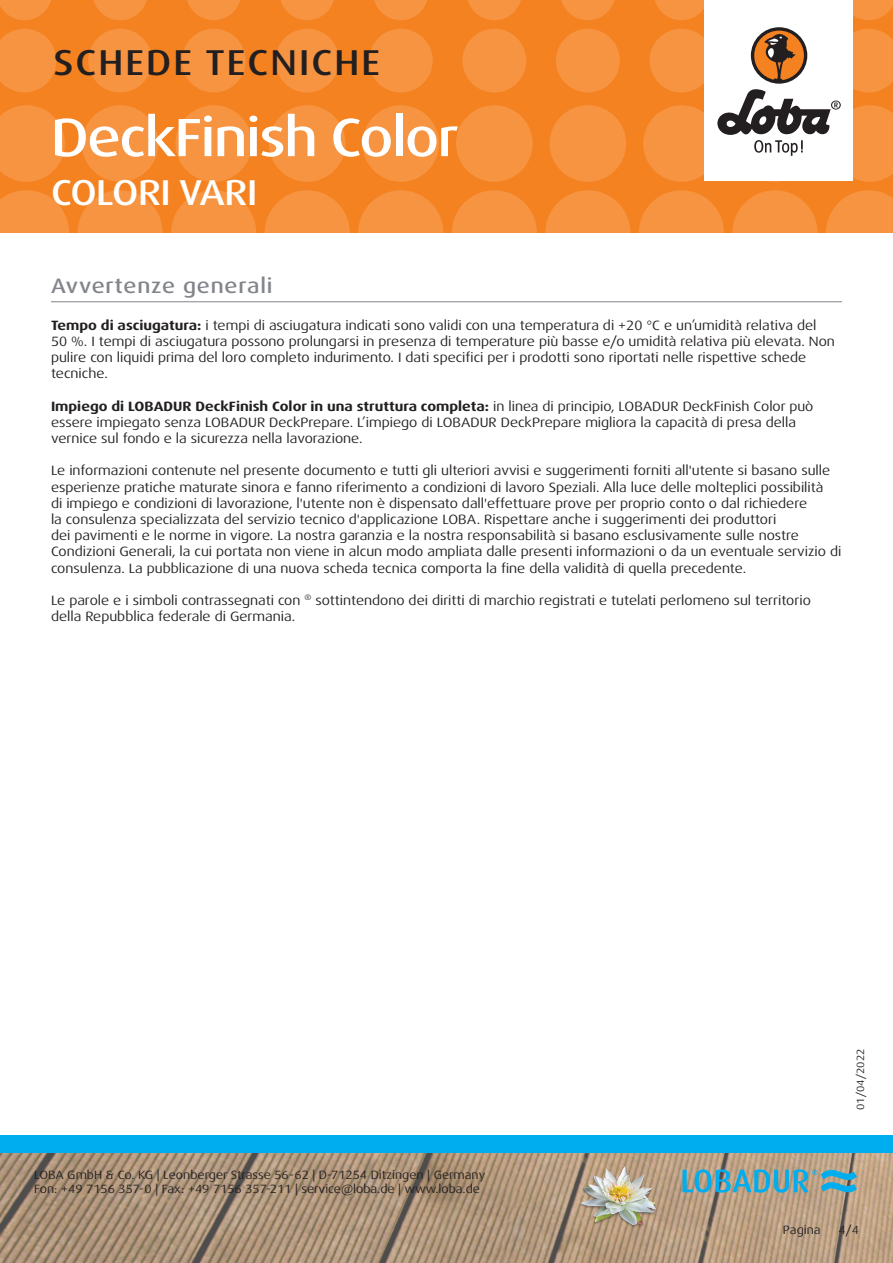
<style>
.page{position:relative;width:893px;height:1263px;background:#fff}
.page>*{position:absolute;margin:0;border:0;box-sizing:border-box;transform-origin:0 0}
.t1{font:500 expanded 54px "Dax Pro";letter-spacing:-.025em;color:#fff}
.t2{font:500 expanded 36px "Dax Pro";letter-spacing:.06em;color:#231f20}
.t3{font:500 expanded 36px "Dax Pro";letter-spacing:-.015em;color:#fff}
.Titel_grau{font:500 expanded 21px "Dax Pro";letter-spacing:.04em;color:#82858b}
.Text{font:expanded 13.5px/16.2px "Dax Pro";color:#231f20}
.t4{font:expanded 12px/14.4px "Dax Pro";color:#231f20}
.t5{font:expanded 10.5px "Dax Pro";color:#231f20}
.s1{font-weight:700}
</style>
<div class="page">
<div style="left:0;top:0;width:893px;height:233px;background:#f58220"></div>
<svg style="left:0;top:190px;width:69px;height:43px"></svg>
<svg style="left:78px;top:190px;width:85px;height:85px;fill:#f69441"></svg>
<svg style="left:171px;top:190px;width:85px;height:85px;fill:#f69441"></svg>
<svg style="left:265px;top:190px;width:85px;height:85px;fill:#f69441"></svg>
<svg style="left:358px;top:190px;width:85px;height:85px;fill:#f69441"></svg>
<svg style="left:545px;top:190px;width:85px;height:85px;fill:#f69441"></svg>
<svg style="left:452px;top:190px;width:85px;height:85px;fill:#f69441"></svg>
<svg style="left:732px;top:190px;width:85px;height:85px;fill:#f69441"></svg>
<svg style="left:639px;top:190px;width:85px;height:85px;fill:#f69441"></svg>
<svg style="left:826px;top:190px;width:67px;height:43px"></svg>
<svg style="left:0;top:105px;width:65px;height:77px"></svg>
<svg style="left:82px;top:105px;width:76px;height:77px"></svg>
<svg style="left:175px;top:105px;width:77px;height:77px"></svg>
<svg style="left:269px;top:105px;width:76px;height:77px"></svg>
<svg style="left:456px;top:105px;width:77px;height:77px"></svg>
<svg style="left:362px;top:105px;width:77px;height:77px"></svg>
<svg style="left:550px;top:105px;width:76px;height:77px"></svg>
<svg style="left:0;top:29px;width:56px;height:63px"></svg>
<svg style="left:182px;top:29px;width:64px;height:63px"></svg>
<svg style="left:88px;top:29px;width:64px;height:63px"></svg>
<svg style="left:275px;top:29px;width:64px;height:63px"></svg>
<svg style="left:462px;top:29px;width:64px;height:63px"></svg>
<svg style="left:369px;top:29px;width:64px;height:63px"></svg>
<svg style="left:556px;top:29px;width:64px;height:63px"></svg>
<svg style="left:0;top:0;width:51px;height:20px"></svg>
<svg style="left:187px;top:0;width:53px;height:20px"></svg>
<svg style="left:468px;top:0;width:53px;height:20px"></svg>
<svg style="left:655px;top:0;width:49px;height:20px"></svg>
<svg style="left:93px;top:0;width:54px;height:20px"></svg>
<svg style="left:374px;top:0;width:54px;height:20px"></svg>
<svg style="left:281px;top:0;width:53px;height:20px"></svg>
<svg style="left:561px;top:0;width:54px;height:20px"></svg>
<svg style="left:853px;top:0;width:40px;height:20px"></svg>
<img style="left:0;top:1152px;width:893px;height:111px">
<div style="left:0;top:1135px;width:893px;height:17px;background:#00aeef"></div>
<div style="left:704px;top:0;width:149px;height:181px;background:#fff"></div>
<svg style="left:643px;top:29px;width:250px;height:153px"></svg>
<img style="left:578px;top:1161px;width:82px;height:81px">
<svg style="left:682px;top:1169px;width:175px;height:24px;background:#6ca4af"></svg>
<hr style="left:51px;top:301px;width:791px;height:1px;background:#82858b">
<h2 class="t2" style="left:53px;top:40px;width:328px">SCHEDE TECNICHE</h2>
<p class="t1" style="left:51px;top:103px;width:409px">DeckFinish Color</p>
<h2 class="t3" style="left:51px;top:169px;width:208px">COLORI VARI</h2>
<p class="Titel_grau" style="left:51px;top:272px;width:223px">Avvertenze generali</p>
<p class="Text" style="left:51px;top:317px;width:785px"><span class="s1">Tempo di asciugatura:</span> i tempi di asciugatura indicati sono validi con una temperatura di +20 °C e un’umidità relativa del 50 %. I tempi di asciugatura possono prolungarsi in presenza di temperature più basse e/o umidità relativa più elevata. Non pulire con liquidi prima del loro completo indurimento. I dati specifici per i prodotti sono riportati nelle rispettive schede tecniche.</p>
<p class="Text" style="left:51px;top:398px;width:764px"><span class="s1">Impiego di LOBADUR DeckFinish Color in una struttura completa:</span> in linea di principio, LOBADUR DeckFinish Color può essere impiegato senza LOBADUR DeckPrepare. L’impiego di LOBADUR DeckPrepare migliora la capacità di presa della vernice sul fondo e la sicurezza nella lavorazione.</p>
<p class="Text" style="left:51px;top:463px;width:792px">Le informazioni contenute nel presente documento e tutti gli ulteriori avvisi e suggerimenti forniti all'utente si basano sulle esperienze pratiche maturate sinora e fanno riferimento a condizioni di lavoro Speziali. Alla luce delle molteplici possibilità<br>di impiego e condizioni di lavorazione, l'utente non è dispensato dall'effettuare prove per proprio conto o dal richiedere<br>la consulenza specializzata del servizio tecnico d'applicazione LOBA. Rispettare anche i suggerimenti dei produttori<br>dei pavimenti e le norme in vigore. La nostra garanzia e la nostra responsabilità si basano esclusivamente sulle nostre Condizioni Generali, la cui portata non viene in alcun modo ampliata dalle presenti informazioni o da un eventuale servizio di consulenza. La pubblicazione di una nuova scheda tecnica comporta la fine della validità di quella precedente.</p>
<p class="Text" style="left:51px;top:592px;width:761px">Le parole e i simboli contrassegnati con <sup>®</sup> sottintendono dei diritti di marchio registrati e tutelati perlomeno sul territorio della Repubblica federale di Germania.</p>
<p class="t4" style="left:34px;top:1167px;width:453px">LOBA GmbH &amp; Co. KG | Leonberger Strasse 56-62 | D-71254 Ditzingen | Germany<br>Fon: +49 7156 357-0 | Fax: +49 7156 357-211 | service@loba.de | www.loba.de</p>
<p class="t5" style="left:854px;top:1110px;width:63px;rotate:-90deg">01/04/2022</p>
<p class="t4" style="left:783px;top:1223px;width:39px">Pagina</p>
<p class="t4" style="left:838px;top:1223px;width:22px">4/4</p>
</div>
